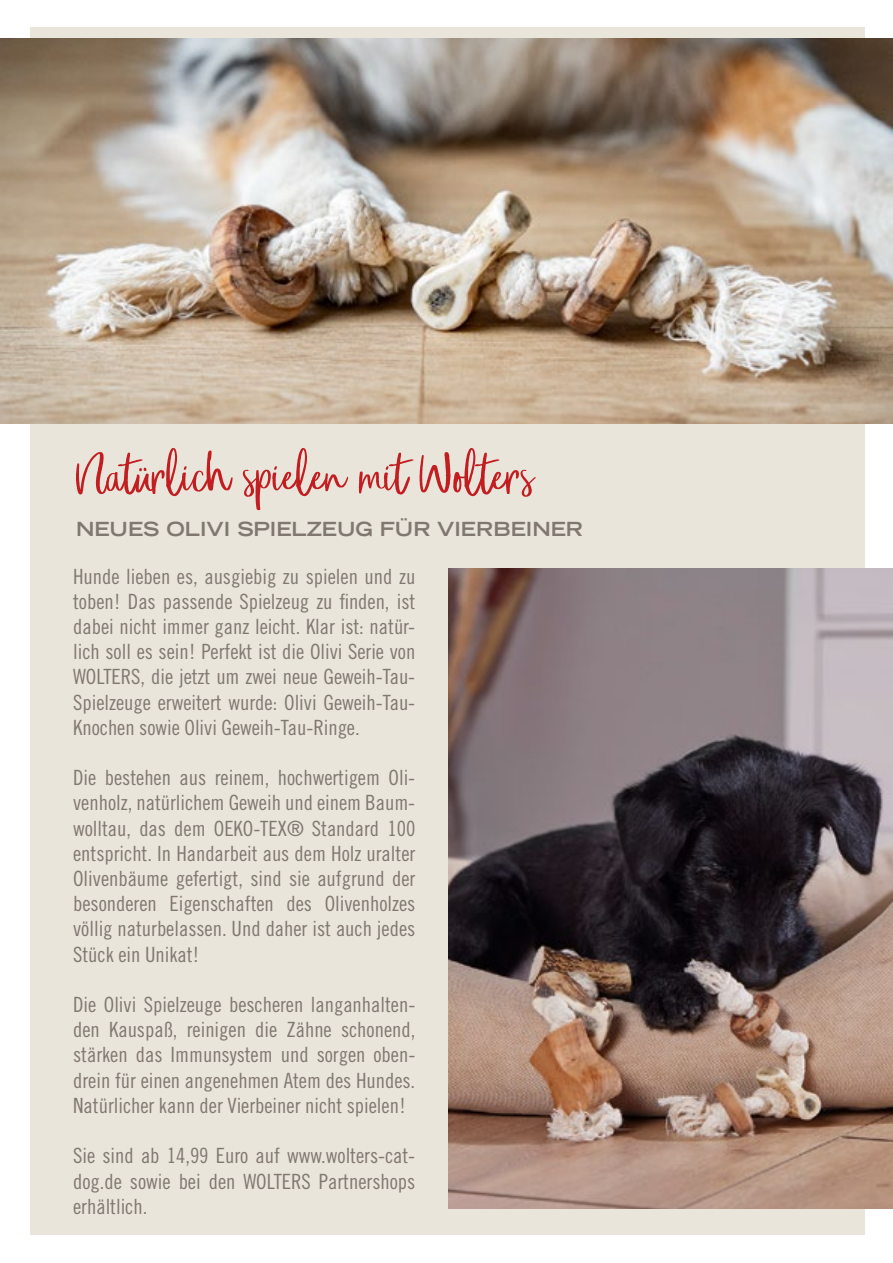
<style>
.page{position:relative;width:893px;height:1263px;background:#fff}
.page>*{position:absolute;margin:0;border:0;box-sizing:border-box;transform-origin:0 0}
.t1{font:67.5px "ohlivey";color:#c21e21}
.t2{font:21px/25.2px "Trade Gothic LT Std Cn 18";color:#807771;text-align:justify}
.t3{font:700 expanded 19.5px "Trade Gothic LT Std";color:#807771}
</style>
<div class="page">
<div style="left:30px;top:27px;width:835px;height:1207px;background:#e9e5db"></div>
<img style="left:0;top:38px;width:893px;height:385px">
<img style="left:448px;top:568px;width:445px;height:640px">
<h1 class="t1" style="left:76px;top:441px;width:459px">Natürlich spielen mit Wolters</h1>
<p class="t3" style="left:76px;top:516px;width:509px">NEUES OLIVI SPIELZEUG FÜR VIERBEINER</p>
<p class="t2" style="left:73px;top:563px;width:344px">Hunde lieben es, ausgiebig zu spielen und zu toben! Das passende Spielzeug zu finden, ist dabei nicht immer ganz leicht. Klar ist: natür&shy;lich soll es sein! Perfekt ist die Olivi Serie von WOLTERS, die jetzt um zwei neue Geweih-Tau-Spielzeuge erweitert wurde: Olivi Geweih-Tau-Knochen sowie Olivi Geweih-Tau-Ringe.</p>
<p class="t2" style="left:73px;top:765px;width:344px">Die bestehen aus reinem, hochwertigem Oli&shy;venholz, natürlichem Geweih und einem Baum&shy;wolltau, das dem OEKO-TEX® Standard 100 entspricht. In Handarbeit aus dem Holz uralter Olivenbäume gefertigt, sind sie aufgrund der besonderen Eigenschaften des Olivenholzes völlig naturbelassen. Und daher ist auch jedes Stück ein Unikat!</p>
<p class="t2" style="left:73px;top:992px;width:344px">Die Olivi Spielzeuge bescheren langanhalten&shy;den Kauspaß, reinigen die Zähne schonend, stärken das Immunsystem und sorgen oben&shy;drein für einen angenehmen Atem des Hundes.<br>Natürlicher kann der Vierbeiner nicht spielen!</p>
<p class="t2" style="left:73px;top:1143px;width:344px">Sie sind ab 14,99 Euro auf www.wolters-cat&shy;dog.de sowie bei den WOLTERS Partnershops erhältlich.</p>
</div>
